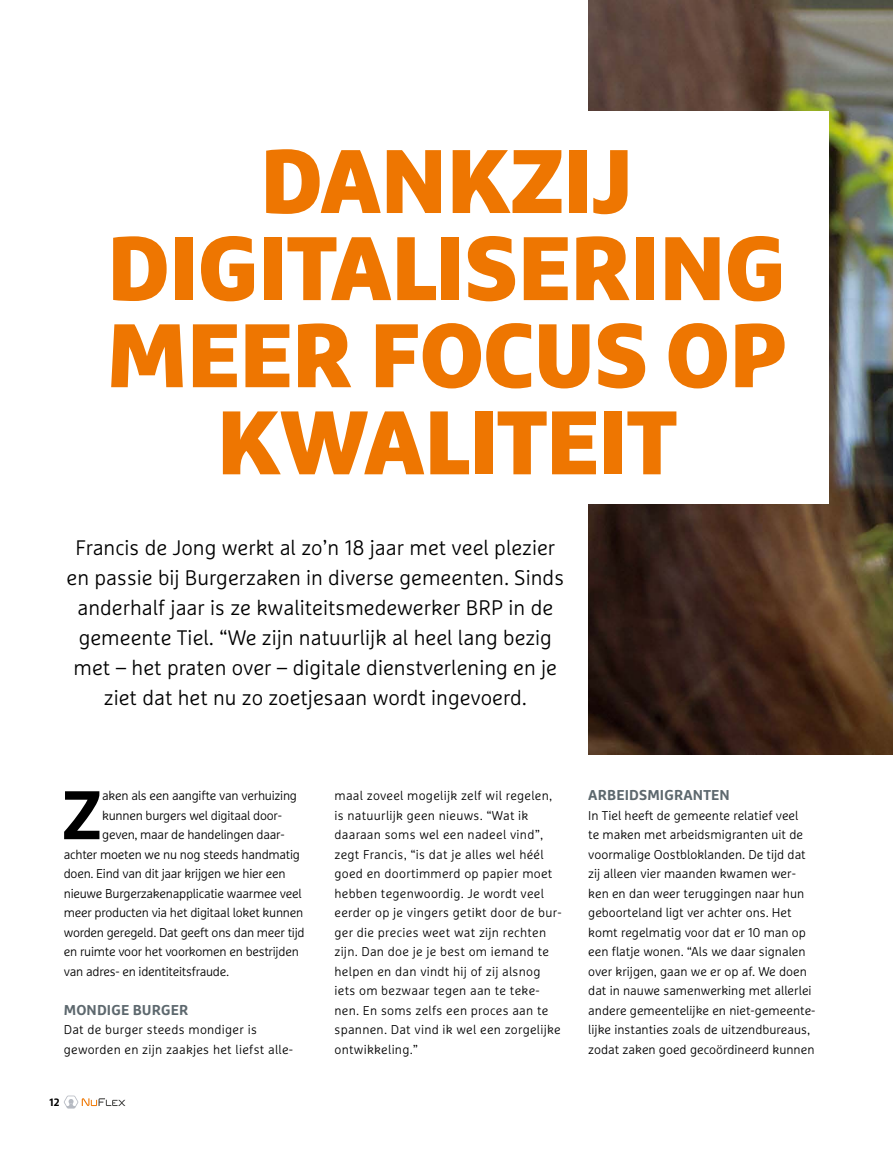
<style>
.page{position:relative;width:893px;height:1149px;background:#fff}
.page>*{position:absolute;margin:0;border:0;box-sizing:border-box;transform-origin:0 0}
.t1{font:900 90px/87px "Marselis Pro";letter-spacing:-.01em;color:#ee7601;text-align:center}
.t2{font:700 68.55px "Marselis Pro";color:#000}
.t3{font:300 21px/30px "Marselis Pro";color:#000;text-align:center}
.t4{font:700 14.25px "Marselis Pro";letter-spacing:.01em;color:#5d686e}
.t5{font:300 12.75px/19.5px "Marselis Pro";letter-spacing:.02em;color:#000}
.t6{font:300 12.75px/19.5px "Marselis Pro";color:#000}
.t7{font:300 12.75px "Marselis Pro";letter-spacing:-.02em;color:#000}
.t8{font:700 10.65px "Marselis Pro";color:#000}
</style>
<div class="page">
<svg style="left:64px;top:1095px;width:61px;height:13px"></svg>
<img style="left:588px;top:0;width:305px;height:754px">
<div style="left:64px;top:112px;width:765px;height:392px;background:#fff"></div>
<h1 class="t1" style="left:106px;top:136px;width:682px">DANKZIJ<br>DIGITALISERING<br>MEER FOCUS OP<br>KWALITEIT</h1>
<p class="t3" style="left:67px;top:532px;width:499px">Francis de Jong werkt al zo’n 18 jaar met veel plezier en passie bij Burgerzaken in diverse gemeenten. Sinds anderhalf jaar is ze kwaliteitsmedewerker BRP in de gemeente Tiel. “We zijn natuurlijk al heel lang bezig met – het praten over – digitale dienstverlening en je ziet dat het nu zo zoetjesaan wordt ingevoerd.</p>
<h2 class="t2" style="left:61px;top:772px;width:42px">Z</h2>
<p class="t7" style="left:102px;top:787px;width:196px">aken als een aangifte van verhuizing</p>
<p class="t7" style="left:102px;top:807px;width:180px">kunnen burgers wel digitaal door-</p>
<p class="t7" style="left:102px;top:826px;width:184px">geven, maar de handelingen daar-</p>
<p class="t7" style="left:64px;top:846px;width:238px">achter moeten we nu nog steeds handmatig</p>
<p class="t7" style="left:64px;top:865px;width:223px">doen. Eind van dit jaar krijgen we hier een</p>
<p class="t7" style="left:64px;top:885px;width:239px">nieuwe Burgerzakenapplicatie waarmee veel</p>
<p class="t7" style="left:64px;top:904px;width:241px">meer producten via het digitaal loket kunnen</p>
<p class="t7" style="left:64px;top:924px;width:242px">worden geregeld. Dat geeft ons dan meer tijd</p>
<p class="t7" style="left:64px;top:943px;width:237px">en ruimte voor het voorkomen en bestrijden</p>
<p class="t7" style="left:64px;top:963px;width:167px">van adres- en identiteitsfraude.</p>
<p class="t4" style="left:64px;top:1000px;width:126px">MONDIGE BURGER</p>
<p class="t5" style="left:64px;top:1019px;width:231px">Dat de burger steeds mondiger is geworden en zijn zaakjes het liefst alle-</p>
<p class="t8" style="left:50px;top:1095px;width:11px">12</p>
<p class="t5" style="left:334px;top:785px;width:229px">maal zoveel mogelijk zelf wil regelen, is natuurlijk geen nieuws. “Wat ik daaraan soms wel een nadeel vind”, zegt Francis, “is dat je alles wel héél goed en doortimmerd op papier moet hebben tegenwoordig. Je wordt veel eerder op je vingers getikt door de bur&shy;ger die precies weet wat zijn rechten zijn. Dan doe je je best om iemand te helpen en dan vindt hij of zij alsnog iets om bezwaar tegen aan te teke&shy;nen. En soms zelfs een proces aan te spannen. Dat vind ik wel een zorgelijke ontwikkeling.”</p>
<p class="t4" style="left:588px;top:786px;width:143px">ARBEIDSMIGRANTEN</p>
<p class="t6" style="left:588px;top:805px;width:229px">In Tiel heeft de gemeente relatief veel<br>te maken met arbeidsmigranten uit de voormalige Oostbloklanden. De tijd dat zij alleen vier maanden kwamen wer&shy;ken en dan weer teruggingen naar hun geboorteland ligt ver achter ons. Het komt regelmatig voor dat er 10 man op een flatje wonen. “Als we daar signalen over krijgen, gaan we er op af. We doen dat in nauwe samenwerking met allerlei andere gemeentelijke en niet-gemeente&shy;lijke instanties zoals de uitzendbureaus, zodat zaken goed gecoördineerd kunnen</p>
</div>
